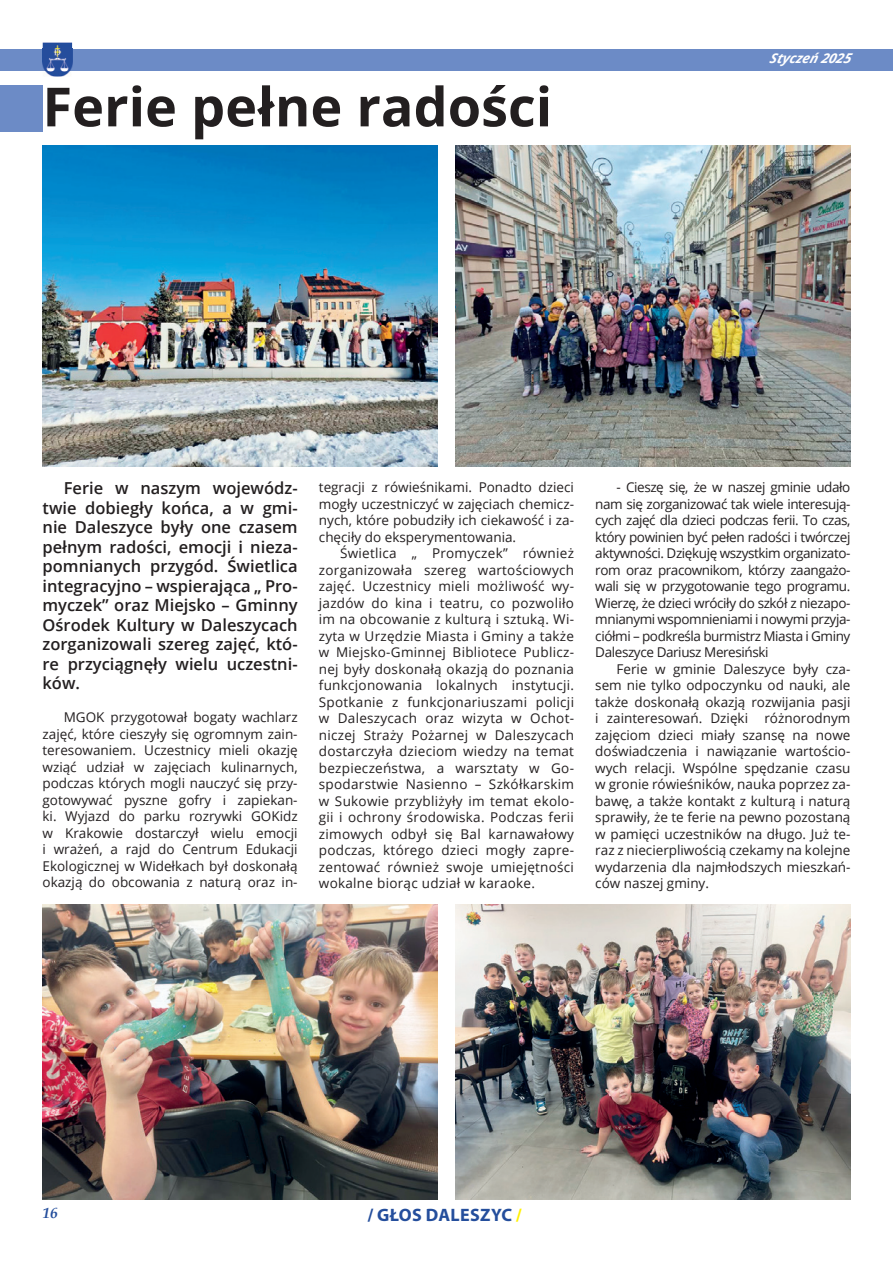
<style>
.page{position:relative;width:893px;height:1263px;background:#fff}
.page>*{position:absolute;margin:0;border:0;box-sizing:border-box;transform-origin:0 0}
.t1{font:700 54px "Open Sans";color:#231f20}
.t2{font:700 18px "Myriad Pro";letter-spacing:.02em;color:#244e9c}
.t3{font:600 16.5px/19.5px "Open Sans";color:#231f20;text-align:justify}
.t4{font:italic 700 15px "Palatino Linotype";color:#244e9c}
.t5{font:13.5px/16.5px "Open Sans";color:#231f20;text-align:justify}
.t6{font:italic 700 13.5px "Open Sans";color:#fff}
.s1{color:#fff101}
</style>
<div class="page">
<div style="left:0;top:49px;width:893px;height:21px;background:#6c8bc6"></div>
<img style="left:43px;top:43px;width:29px;height:34px">
<img style="left:43px;top:49px;width:29px;height:21px">
<div style="left:0;top:85px;width:43px;height:47px;background:#6c8bc6"></div>
<img style="left:43px;top:904px;width:395px;height:295px">
<img style="left:455px;top:145px;width:395px;height:321px">
<img style="left:43px;top:145px;width:395px;height:321px">
<img style="left:455px;top:904px;width:395px;height:295px">
<h1 class="t1" style="left:43px;top:69px;width:511px">Ferie pełne radości</h1>
<p class="t6" style="left:769px;top:49px;width:88px">Styczeń2025</p>
<p class="t3" style="left:43px;top:478px;width:257px;text-indent:21px">Ferie w naszym wojewódz&shy;twie dobiegły końca, a w gmi&shy;nie Daleszyce były one czasem pełnym radości, emocji i nieza&shy;pomnianych przygód. Świetlica integracyjno – wspierająca „ Pro&shy;myczek” oraz Miejsko – Gminny Ośrodek Kultury w Daleszycach zorganizowali szereg zajęć, któ&shy;re przyciągnęły wielu uczestni&shy;ków.</p>
<p class="t5" style="left:43px;top:709px;width:257px;text-indent:21px">MGOK przygotował bogaty wachlarz zajęć, które cieszyły się ogromnym zain&shy;teresowaniem. Uczestnicy mieli okazję wziąć udział w zajęciach kulinarnych, podczas których mogli nauczyć się przy&shy;gotowywać pyszne gofry i zapiekan&shy;ki. Wyjazd do parku rozrywki GOKidz w Krakowie dostarczył wielu emocji i wrażeń, a rajd do Centrum Edukacji Ekologicznej w Widełkach był doskonałą okazją do obcowania z naturą oraz in-</p>
<p class="t5" style="left:319px;top:479px;width:257px">tegracji z rówieśnikami. Ponadto dzieci mogły uczestniczyć w zajęciach chemicz&shy;nych, które pobudziły ich ciekawość i za&shy;chęciły do eksperymentowania.</p>
<p class="t5" style="left:319px;top:545px;width:257px;text-indent:21px">Świetlica „ Promyczek” również zorganizowała szereg wartościowych zajęć. Uczestnicy mieli możliwość wy&shy;jazdów do kina i teatru, co pozwoliło im na obcowanie z kulturą i sztuką. Wi&shy;zyta w Urzędzie Miasta i Gminy a także w Miejsko-Gminnej Bibliotece Publicz&shy;nej były doskonałą okazją do poznania funkcjonowania lokalnych instytucji.<br>Spotkanie z funkcjonariuszami policji w Daleszycach oraz wizyta w Ochot&shy;niczej Straży Pożarnej w Daleszycach dostarczyła dzieciom wiedzy na temat bezpieczeństwa, a warsztaty w Go&shy;spodarstwie Nasienno – Szkółkarskim w Sukowie przybliżyły im temat ekolo&shy;gii i ochrony środowiska. Podczas ferii zimowych odbył się Bal karnawałowy podczas, którego dzieci mogły zapre&shy;zentować również swoje umiejętności wokalne biorąc udział w karaoke.</p>
<p class="t5" style="left:595px;top:478px;width:257px;text-indent:21px">- Cieszę się, że w naszej gminie udało nam się zorganizować tak wiele interesują&shy;cych zajęć dla dzieci podczas ferii. To czas, który powinien być pełen radości i twórczej aktywności. Dziękuję wszystkim organizato&shy;rom oraz pracownikom, którzy zaangażo&shy;wali się w przygotowanie tego programu.<br>Wierzę, że dzieci wróciły do szkół z niezapo&shy;mnianymi wspomnieniami i nowymi przyja&shy;ciółmi – podkreśla burmistrz Miasta i Gminy Daleszyce Dariusz Meresiński</p>
<p class="t5" style="left:595px;top:660px;width:257px;text-indent:21px">Ferie w gminie Daleszyce były cza&shy;sem nie tylko odpoczynku od nauki, ale także doskonałą okazją rozwijania pasji i zainteresowań. Dzięki różnorodnym zajęciom dzieci miały szansę na nowe doświadczenia i nawiązanie wartościo&shy;wych relacji. Wspólne spędzanie czasu w gronie rówieśników, nauka poprzez za&shy;bawę, a także kontakt z kulturą i naturą sprawiły, że te ferie na pewno pozostaną w pamięci uczestników na długo. Już te&shy;raz z niecierpliwością czekamy na kolejne wydarzenia dla najmłodszych mieszkań&shy;ców naszej gminy.</p>
<p class="t4" style="left:43px;top:1202px;width:16px">16</p>
<h2 class="t2" style="left:367px;top:1203px;width:156px">/ GŁOS DALESZYC <span class="s1">/</span></h2>
</div>
